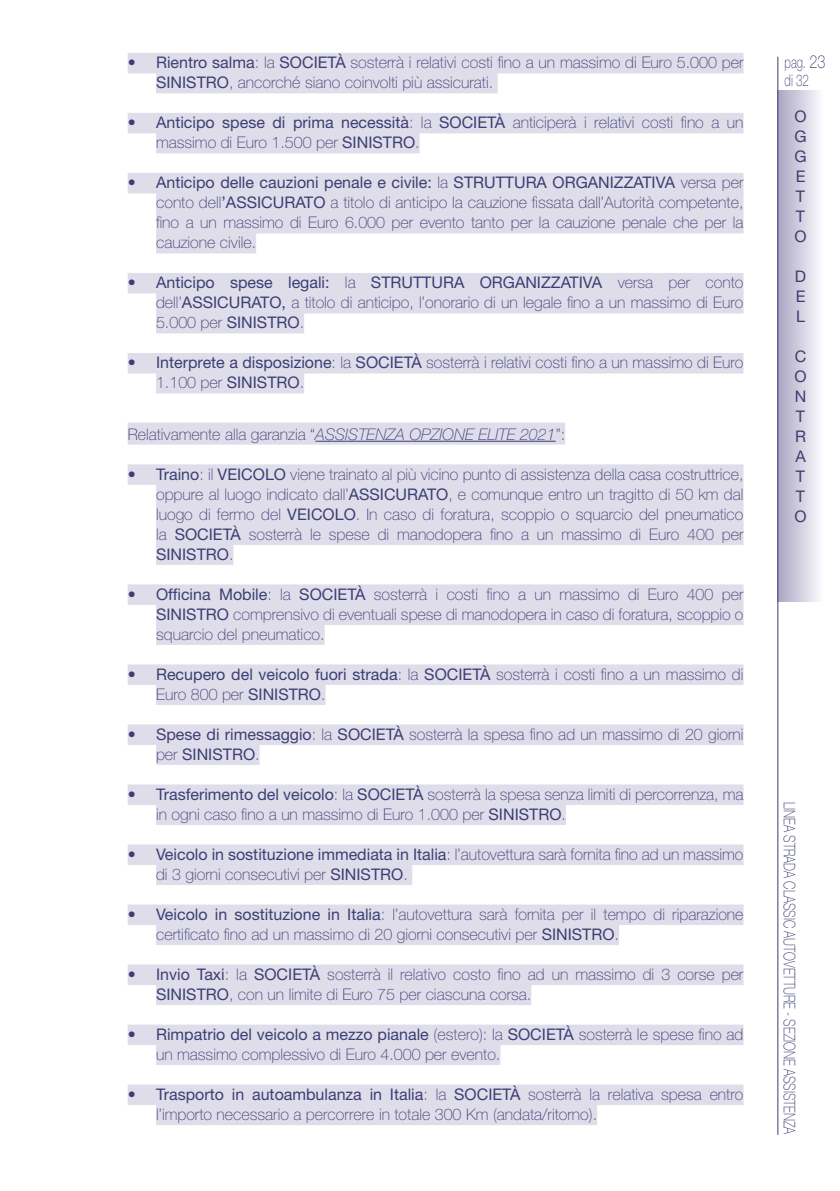
<style>
.page{position:relative;width:840px;height:1191px;background:#fff}
.page>*{position:absolute;margin:0;border:0;box-sizing:border-box;transform-origin:0 0}
.t1{font:100 16.2px/18px "Helvetica Neue LT Std";color:#3c3e73;scale:.71 1}
.t2{font:100 16px/20px "Helvetica Neue LT Std";color:#3c3e73}
.t3{font:100 16px "Helvetica Neue LT Std";color:#3c3e73;scale:.74 1}
.t4{font:16px/20px "Helvetica Neue LT Std";color:#3c3e73;text-align:justify}
.s1{font-weight:400}
.s2{font-style:italic}
.s3{font-size:18px}
</style>
<div class="page">
<div style="left:128px;top:53px;width:615px;height:20px;background:#dfddea"></div>
<div style="left:156px;top:73px;width:341px;height:20px;background:#dfddea"></div>
<div style="left:128px;top:113px;width:615px;height:20px;background:#dfddea"></div>
<div style="left:156px;top:133px;width:263px;height:20px;background:#dfddea"></div>
<div style="left:128px;top:173px;width:615px;height:20px;background:#dfddea"></div>
<div style="left:156px;top:193px;width:587px;height:20px;background:#dfddea"></div>
<div style="left:156px;top:213px;width:587px;height:20px;background:#dfddea"></div>
<div style="left:156px;top:233px;width:100px;height:20px;background:#dfddea"></div>
<div style="left:128px;top:273px;width:615px;height:20px;background:#dfddea"></div>
<div style="left:156px;top:293px;width:587px;height:20px;background:#dfddea"></div>
<div style="left:156px;top:313px;width:148px;height:20px;background:#dfddea"></div>
<div style="left:128px;top:353px;width:615px;height:20px;background:#dfddea"></div>
<div style="left:156px;top:373px;width:148px;height:20px;background:#dfddea"></div>
<div style="left:128px;top:422px;width:437px;height:22px;background:#dfddea"></div>
<hr style="left:315px;top:441px;width:240px;height:1px;background:#3c3e73">
<div style="left:128px;top:464px;width:615px;height:21px;background:#dfddea"></div>
<div style="left:156px;top:484px;width:587px;height:21px;background:#dfddea"></div>
<div style="left:156px;top:504px;width:587px;height:21px;background:#dfddea"></div>
<div style="left:156px;top:524px;width:587px;height:21px;background:#dfddea"></div>
<div style="left:156px;top:544px;width:77px;height:21px;background:#dfddea"></div>
<div style="left:128px;top:584px;width:615px;height:21px;background:#dfddea"></div>
<div style="left:156px;top:604px;width:587px;height:21px;background:#dfddea"></div>
<div style="left:156px;top:624px;width:168px;height:21px;background:#dfddea"></div>
<div style="left:128px;top:664px;width:615px;height:21px;background:#dfddea"></div>
<div style="left:156px;top:684px;width:169px;height:21px;background:#dfddea"></div>
<div style="left:128px;top:724px;width:615px;height:21px;background:#dfddea"></div>
<div style="left:156px;top:744px;width:103px;height:21px;background:#dfddea"></div>
<div style="left:128px;top:784px;width:615px;height:21px;background:#dfddea"></div>
<div style="left:156px;top:804px;width:409px;height:21px;background:#dfddea"></div>
<div style="left:128px;top:844px;width:615px;height:21px;background:#dfddea"></div>
<div style="left:156px;top:864px;width:256px;height:21px;background:#dfddea"></div>
<div style="left:128px;top:904px;width:615px;height:21px;background:#dfddea"></div>
<div style="left:156px;top:924px;width:462px;height:21px;background:#dfddea"></div>
<div style="left:128px;top:964px;width:615px;height:21px;background:#dfddea"></div>
<div style="left:156px;top:984px;width:375px;height:21px;background:#dfddea"></div>
<div style="left:128px;top:1024px;width:615px;height:21px;background:#dfddea"></div>
<div style="left:156px;top:1044px;width:344px;height:21px;background:#dfddea"></div>
<div style="left:128px;top:1084px;width:615px;height:21px;background:#dfddea"></div>
<div style="left:156px;top:1104px;width:441px;height:21px;background:#dfddea"></div>
<div style="left:777px;top:91px;width:46px;height:510px;background:linear-gradient(to right,#a9a5c2,#faf9fd)"></div>
<hr style="left:777px;top:57px;width:1px;height:1077px;background:#3c3e73">
<p class="t2" style="left:156px;top:52px;width:588px;text-indent:-28px">• <span class="s1">Rientro salma</span>: la <span class="s1">SOCIETÀ</span> sosterrà i relativi costi fino a un massimo di Euro 5.000 per<br><span class="s1">SINISTRO</span>, ancorché siano coinvolti più assicurati.</p>
<p class="t2" style="left:156px;top:112px;width:588px;text-indent:-28px">• <span class="s1">Anticipo spese di prima necessità</span>: la <span class="s1">SOCIETÀ</span> anticiperà i relativi costi fino a un massimo di Euro 1.500 per <span class="s1">SINISTRO</span>.</p>
<p class="t2" style="left:156px;top:172px;width:588px;text-align:justify;text-indent:-28px">• <span class="s1">Anticipo delle cauzioni penale e civile:</span> la <span class="s1">STRUTTURA ORGANIZZATIVA</span> versa per conto dell<span class="s1">’ASSICURATO</span> a titolo di anticipo la cauzione fissata dall’Autorità competente, fino a un massimo di Euro 6.000 per evento tanto per la cauzione penale che per la cauzione civile.</p>
<p class="t2" style="left:156px;top:272px;width:588px;text-align:justify;text-indent:-28px">• <span class="s1">Anticipo spese legali:</span> la <span class="s1">STRUTTURA ORGANIZZATIVA</span> versa per conto dell’<span class="s1">ASSICURATO,</span> a titolo di anticipo, l’onorario di un legale fino a un massimo di Euro 5.000 per <span class="s1">SINISTRO</span>.</p>
<p class="t2" style="left:156px;top:352px;width:588px;text-indent:-28px">• <span class="s1">Interprete a disposizione</span>: la <span class="s1">SOCIETÀ</span> sosterrà i relativi costi fino a un massimo di Euro<br>1.100 per <span class="s1">SINISTRO</span>.</p>
<p class="t2" style="left:128px;top:424px;width:438px">Relativamente alla garanzia “<span class="s2">ASSISTENZA OPZIONE ELITE 2021</span>”:</p>
<p class="t2" style="left:156px;top:464px;width:588px;text-align:justify;text-indent:-28px">• <span class="s1">Traino</span>: il <span class="s1">VEICOLO</span> viene trainato al più vicino punto di assistenza della casa costruttrice, oppure al luogo indicato dall’<span class="s1">ASSICURATO</span>, e comunque entro un tragitto di 50 km dal luogo di fermo del <span class="s1">VEICOLO</span>. In caso di foratura, scoppio o squarcio del pneumatico la <span class="s1">SOCIETÀ</span> sosterrà le spese di manodopera fino a un massimo di Euro 400 per <span class="s1">SINISTRO</span>.</p>
<p class="t2" style="left:156px;top:584px;width:588px;text-align:justify;text-indent:-28px">• <span class="s1">Officina Mobile</span>: la <span class="s1">SOCIETÀ</span> sosterrà i costi fino a un massimo di Euro 400 per <span class="s1">SINISTRO</span> comprensivo di eventuali spese di manodopera in caso di foratura, scoppio o squarcio del pneumatico.</p>
<p class="t2" style="left:156px;top:664px;width:588px;text-indent:-28px">• <span class="s1">Recupero del veicolo fuori strada</span>: la <span class="s1">SOCIETÀ</span> sosterrà i costi fino a un massimo di<br>Euro 800 per <span class="s1">SINISTRO</span>.</p>
<p class="t2" style="left:156px;top:724px;width:588px;text-indent:-28px">• <span class="s1">Spese di rimessaggio</span>: la <span class="s1">SOCIETÀ</span> sosterrà la spesa fino ad un massimo di 20 giorni per <span class="s1">SINISTRO</span>.</p>
<p class="t2" style="left:156px;top:784px;width:588px;text-indent:-28px">• <span class="s1">Trasferimento del veicolo</span>: la <span class="s1">SOCIETÀ</span> sosterrà la spesa senza limiti di percorrenza, ma in ogni caso fino a un massimo di Euro 1.000 per <span class="s1">SINISTRO</span>.</p>
<p class="t2" style="left:156px;top:844px;width:588px;text-indent:-28px">• <span class="s1">Veicolo in sostituzione immediata in Italia</span>: l’autovettura sarà fornita fino ad un massimo di 3 giorni consecutivi per <span class="s1">SINISTRO</span>.</p>
<p class="t2" style="left:156px;top:904px;width:588px;text-indent:-28px">• <span class="s1">Veicolo in sostituzione in Italia</span>: l’autovettura sarà fornita per il tempo di riparazione certificato fino ad un massimo di 20 giorni consecutivi per <span class="s1">SINISTRO</span>.</p>
<p class="t2" style="left:156px;top:964px;width:588px;text-indent:-28px">• <span class="s1">Invio Taxi</span>: la <span class="s1">SOCIETÀ</span> sosterrà il relativo costo fino ad un massimo di 3 corse per<br><span class="s1">SINISTRO</span>, con un limite di Euro 75 per ciascuna corsa.</p>
<p class="t2" style="left:156px;top:1024px;width:588px;text-indent:-28px">• <span class="s1">Rimpatrio del veicolo a mezzo pianale</span> (estero): la <span class="s1">SOCIETÀ</span> sosterrà le spese fino ad un massimo complessivo di Euro 4.000 per evento.</p>
<p class="t2" style="left:156px;top:1084px;width:588px;text-indent:-28px">• <span class="s1">Trasporto in autoambulanza in Italia</span>: la <span class="s1">SOCIETÀ</span> sosterrà la relativa spesa entro l’importo necessario a percorrere in totale 300 Km (andata/ritorno).</p>
<p class="t1" style="left:784px;top:53px;width:59px">pag. <span class="s3">23 </span>di 32</p>
<p class="t4" style="left:794px;top:106px;width:14px">O G G E T T O</p>
<p class="t4" style="left:794px;top:266px;width:13px">D E L</p>
<p class="t4" style="left:794px;top:346px;width:14px">C O N T R A T T O</p>
<p class="t3" style="left:798px;top:802px;width:451px;rotate:90deg">LINEA STRADA CLASSIC AUTOVETTURE - SEZIONE ASSISTENZA</p>
</div>
